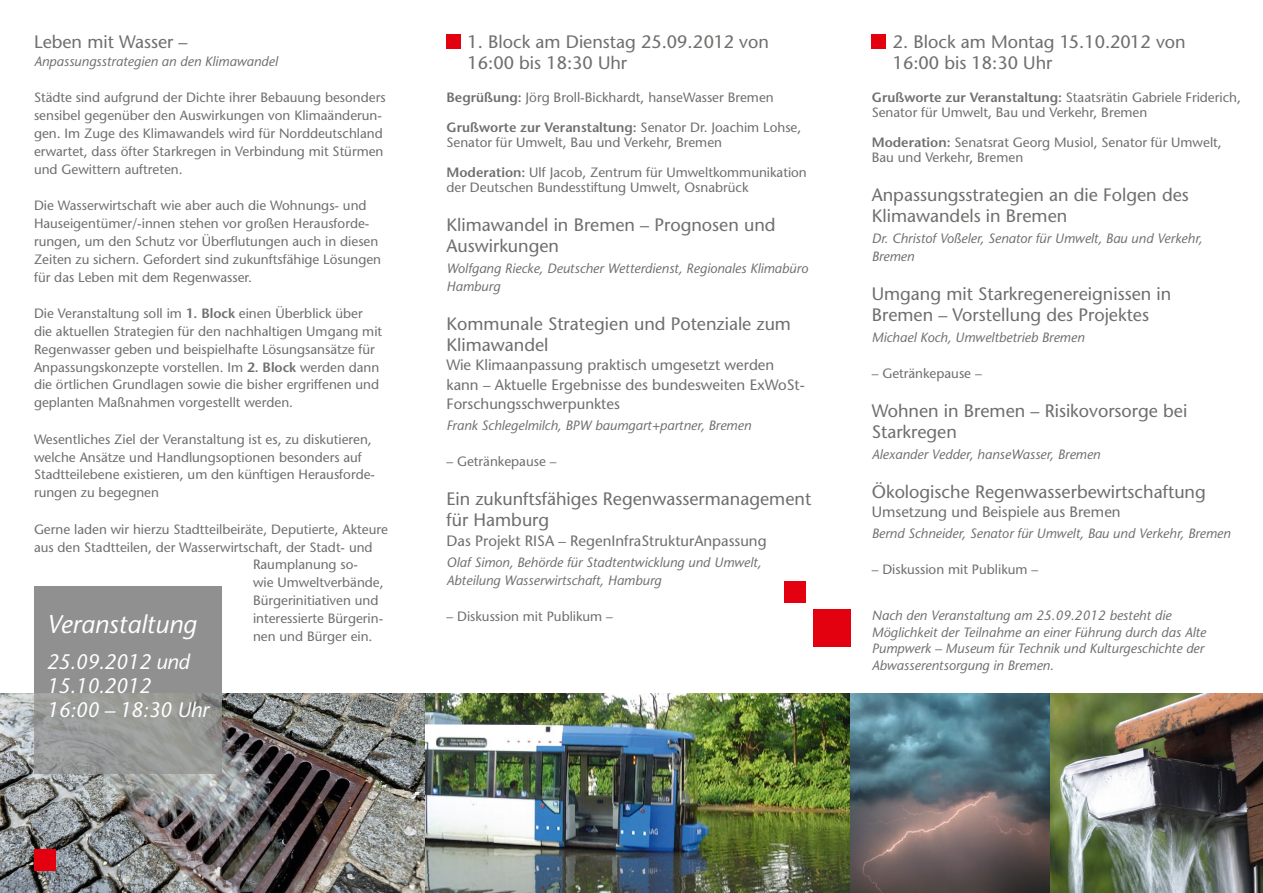
<style>
.page{position:relative;width:1263px;height:893px;background:#fff}
.page>*{position:absolute;margin:0;border:0;box-sizing:border-box;transform-origin:0 0}
.t1{font:italic 25.5px "Stone Sans LT";color:#fff}
.t2{font:italic 21px/24px "Stone Sans LT";letter-spacing:-.02em;color:#fff}
.t3{font:18px/21px "Stone Sans LT";color:#6f6f6e}
.t4{font:15px/19.5px "Stone Sans LT";color:#6f6f6e}
.t5{font:13.5px/18px "Stone Sans LT";color:#6f6f6e}
.t6{font:italic 13.5px/18px "Stone Sans LT";color:#6f6f6e}
.s1{font-weight:600}
</style>
<div class="page">
<div style="left:34px;top:587px;width:187px;height:187px;background:#8f908f"></div>
<img style="left:0;top:693px;width:1263px;height:200px">
<svg style="left:34px;top:693px;width:187px;height:81px;fill:#999c98"></svg>
<div style="left:34px;top:849px;width:21px;height:22px;background:#e3000f"></div>
<div style="left:446px;top:34px;width:14px;height:14px;background:#e3000f"></div>
<div style="left:872px;top:34px;width:14px;height:14px;background:#e3000f"></div>
<div style="left:813px;top:609px;width:37px;height:37px;background:#e3000f"></div>
<div style="left:784px;top:581px;width:22px;height:22px;background:#e3000f"></div>
<h3 class="t3" style="left:34px;top:31px;width:155px">Leben mit Wasser –</h3>
<p class="t6" style="left:34px;top:52px;width:245px">Anpassungsstrategien an den Klimawandel</p>
<p class="t5" style="left:34px;top:88px;width:353px">Städte sind aufgrund der Dichte ihrer Bebauung besonders sensibel gegenüber den Auswirkungen von Klimaänderun&shy;gen. Im Zuge des Klimawandels wird für Norddeutschland erwartet, dass öfter Starkregen in Verbindung mit Stürmen und Gewittern auftreten.</p>
<p class="t5" style="left:34px;top:196px;width:349px">Die Wasserwirtschaft wie aber auch die Wohnungs- und Hauseigentümer/-innen stehen vor großen Herausforde&shy;rungen, um den Schutz vor Überflutungen auch in diesen Zeiten zu sichern. Gefordert sind zukunftsfähige Lösungen für das Leben mit dem Regenwasser.</p>
<p class="t5" style="left:34px;top:304px;width:350px">Die Veranstaltung soll im <span class="s1">1. Block</span> einen Überblick über die aktuellen Strategien für den nachhaltigen Umgang mit Regenwasser geben und beispielhafte Lösungsansätze für Anpassungskonzepte vorstellen. Im <span class="s1">2. Block</span> werden dann die örtlichen Grundlagen sowie die bisher ergriffenen und geplanten Maßnahmen vorgestellt werden.</p>
<p class="t5" style="left:34px;top:430px;width:343px">Wesentliches Ziel der Veranstaltung ist es, zu diskutieren, welche Ansätze und Handlungsoptionen besonders auf Stadtteilebene existieren, um den künftigen Herausforde&shy;rungen zu begegnen</p>
<p class="t5" style="left:34px;top:520px;width:355px">Gerne laden wir hierzu Stadtteilbeiräte, Deputierte, Akteure</p>
<p class="t5" style="left:34px;top:538px;width:340px">aus den Stadtteilen, der Wasserwirtschaft, der Stadt- und</p>
<p class="t5" style="left:253px;top:556px;width:106px">Raumplanung so-</p>
<p class="t5" style="left:253px;top:574px;width:132px">wie Umweltverbände,</p>
<p class="t5" style="left:253px;top:592px;width:127px">Bürgerinitiativen und</p>
<p class="t5" style="left:253px;top:610px;width:132px">interessierte Bürgerin-</p>
<p class="t5" style="left:253px;top:628px;width:121px">nen und Bürger ein.</p>
<h1 class="t1" style="left:47px;top:608px;width:151px">Veranstaltung</h1>
<h2 class="t2" style="left:47px;top:649px;width:164px">25.09.2012 und<br>15.10.2012<br>16:00 – 18:30 Uhr</h2>
<h3 class="t3" style="left:467px;top:31px;width:303px">1. Block am Dienstag 25.09.2012 von<br>16:00 bis 18:30 Uhr</h3>
<p class="t5" style="left:446px;top:88px;width:329px"><span class="s1">Begrüßung:</span> Jörg Broll-Bickhardt, hanseWasser Bremen</p>
<p class="t5" style="left:446px;top:119px;width:356px;line-height:15px"><span class="s1">Grußworte zur Veranstaltung:</span> Senator Dr. Joachim Lohse,<br>Senator für Umwelt, Bau und Verkehr, Bremen</p>
<p class="t5" style="left:446px;top:164px;width:362px;line-height:15px"><span class="s1">Moderation:</span> Ulf Jacob, Zentrum für Umweltkommunikation der Deutschen Bundesstiftung Umwelt, Osnabrück</p>
<h3 class="t3" style="left:446px;top:214px;width:331px">Klimawandel in Bremen – Prognosen und<br>Auswirkungen</h3>
<p class="t6" style="left:446px;top:259px;width:363px">Wolfgang Riecke, Deutscher Wetterdienst, Regionales Klimabüro<br>Hamburg</p>
<h3 class="t3" style="left:446px;top:313px;width:346px">Kommunale Strategien und Potenziale zum<br>Klimawandel</h3>
<p class="t4" style="left:446px;top:355px;width:360px">Wie Klimaanpassung praktisch umgesetzt werden kann – Aktuelle Ergebnisse des bundesweiten ExWoSt-<br>Forschungsschwerpunktes</p>
<p class="t6" style="left:446px;top:416px;width:306px">Frank Schlegelmilch, BPW baumgart+partner, Bremen</p>
<p class="t5" style="left:446px;top:452px;width:111px">– Getränkepause –</p>
<h3 class="t3" style="left:446px;top:488px;width:366px">Ein zukunftsfähiges Regenwassermanagement für Hamburg</h3>
<p class="t4" style="left:446px;top:531px;width:322px">Das Projekt RISA – RegenInfraStrukturAnpassung</p>
<p class="t6" style="left:446px;top:553px;width:316px">Olaf Simon, Behörde für Stadtentwicklung und Umwelt,<br>Abteilung Wasserwirtschaft, Hamburg</p>
<p class="t5" style="left:446px;top:607px;width:168px">– Diskussion mit Publikum –</p>
<h3 class="t3" style="left:893px;top:31px;width:294px">2. Block am Montag 15.10.2012 von<br>16:00 bis 18:30 Uhr</h3>
<p class="t5" style="left:872px;top:89px;width:371px;line-height:15px"><span class="s1">Grußworte zur Veranstaltung:</span> Staatsrätin Gabriele Friderich,<br>Senator für Umwelt, Bau und Verkehr, Bremen</p>
<p class="t5" style="left:872px;top:134px;width:351px;line-height:15px"><span class="s1">Moderation:</span> Senatsrat Georg Musiol, Senator für Umwelt,<br>Bau und Verkehr, Bremen</p>
<h3 class="t3" style="left:872px;top:184px;width:319px">Anpassungsstrategien an die Folgen des<br>Klimawandels in Bremen</h3>
<p class="t6" style="left:872px;top:229px;width:332px">Dr. Christof Voßeler, Senator für Umwelt, Bau und Verkehr,<br>Bremen</p>
<h3 class="t3" style="left:872px;top:283px;width:301px">Umgang mit Starkregenereignissen in<br>Bremen – Vorstellung des Projektes</h3>
<p class="t6" style="left:872px;top:328px;width:214px">Michael Koch, Umweltbetrieb Bremen</p>
<p class="t5" style="left:872px;top:364px;width:111px">– Getränkepause –</p>
<h3 class="t3" style="left:872px;top:400px;width:317px">Wohnen in Bremen – Risikovorsorge bei<br>Starkregen</h3>
<p class="t6" style="left:872px;top:445px;width:230px">Alexander Vedder, hanseWasser, Bremen</p>
<h3 class="t3" style="left:872px;top:481px;width:336px">Ökologische Regenwasserbewirtschaftung</h3>
<p class="t4" style="left:872px;top:502px;width:250px">Umsetzung und Beispiele aus Bremen</p>
<p class="t6" style="left:872px;top:524px;width:360px">Bernd Schneider, Senator für Umwelt, Bau und Verkehr, Bremen</p>
<p class="t5" style="left:872px;top:560px;width:168px">– Diskussion mit Publikum –</p>
<p class="t6" style="left:872px;top:607px;width:336px;line-height:16.5px">Nach den Veranstaltung am 25.09.2012 besteht die Möglichkeit der Teilnahme an einer Führung durch das Alte Pumpwerk – Museum für Technik und Kulturgeschichte der Abwasserentsorgung in Bremen.</p>
</div>
